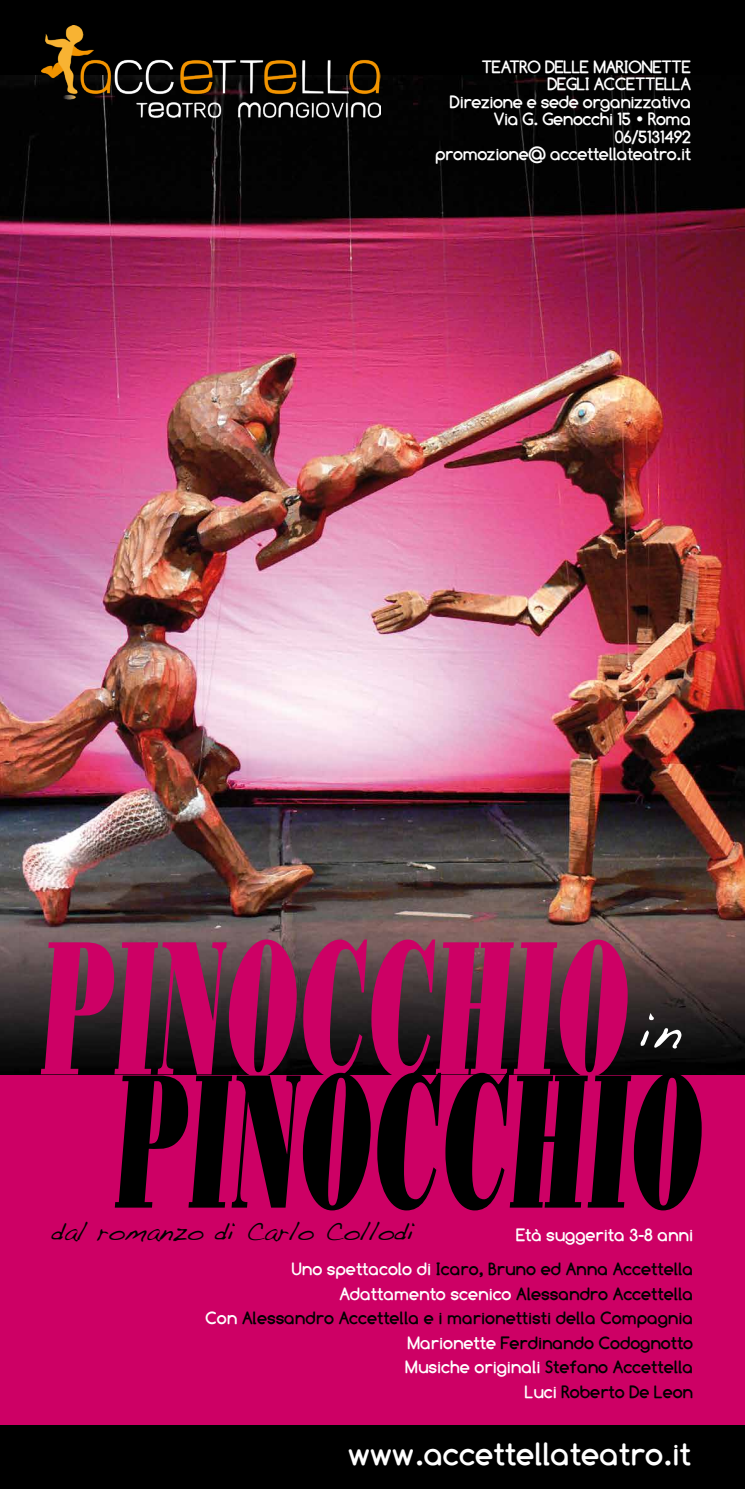
<style>
.page{position:relative;width:745px;height:1489px;background:#fff}
.page>*{position:absolute;margin:0;border:0;box-sizing:border-box;transform-origin:0 0}
.t1{font:italic 190.31px "Bodoni Std Poster";color:#cd0065;scale:.46 1}
.t2{font:italic 190.31px "Bodoni Std Poster";color:#000;scale:.46 1}
.t3{font:52.5px "Handwriting Dakota";color:#fff}
.t4{font:700 31.5px "Comfortaa";letter-spacing:.025em;color:#fff}
.t5{font:26.25px "Handwriting Dakota";color:#000}
.t6{font:700 17.5px/24.5px "Comfortaa";letter-spacing:.02em;color:#000;text-align:right}
.t7{font:700 17.5px/17.5px "Comfortaa";color:#fff;text-align:right}
.t8{font:700 17.5px/34.1px "Comfortaa";letter-spacing:.02em;color:#fff;text-align:right}
.s1{color:#000}
.s2{color:#fff}
</style>
<div class="page">
<div style="left:0;top:1069px;width:744px;height:394px;background:#cd0065"></div>
<div style="left:0;top:1425px;width:744px;height:63px;background:#000"></div>
<div style="left:0;top:0;width:744px;height:1074px;background:#000"></div>
<img style="left:0;top:75px;width:744px;height:993px">
<img style="left:42px;top:25px;width:338px;height:100px">
<p class="t7" style="left:435px;top:58px;width:257px">TEATRO DELLE MARIONETTE<br>DEGLI ACCETTELLA<br>Direzione e sede organizzativa<br>Via G. Genocchi 15 • Roma<br>06/5131492<br>promozione@ accettellateatro.it</p>
<h1 class="t1" style="left:42px;top:893px;width:1280px">PINOCCHIO</h1>
<h2 class="t3" style="left:639px;top:998px;width:43px">in</h2>
<h1 class="t2" style="left:116px;top:1027px;width:1280px">PINOCCHIO</h1>
<h3 class="t5" style="left:51px;top:1214px;width:364px">dal romanzo di Carlo Collodi</h3>
<p class="t8" style="left:291px;top:1217px;width:402px">Età suggerita 3-8 anni<br>Uno spettacolo di <span class="s1">Icaro, Bruno ed Anna Accettella</span></p>
<p class="t6" style="left:206px;top:1280px;width:488px"><span class="s2">Adattamento scenico</span> Alessandro Accettella<br><span class="s2">Con</span> Alessandro Accettella e i marionettisti della Compagnia <span class="s2">Marionette</span> Ferdinando Codognotto<br><span class="s2">Musiche originali</span> Stefano Accettella<br><span class="s2">Luci</span> Roberto De Leon</p>
<h3 class="t4" style="left:348px;top:1435px;width:343px">www.accettellateatro.it</h3>
</div>
